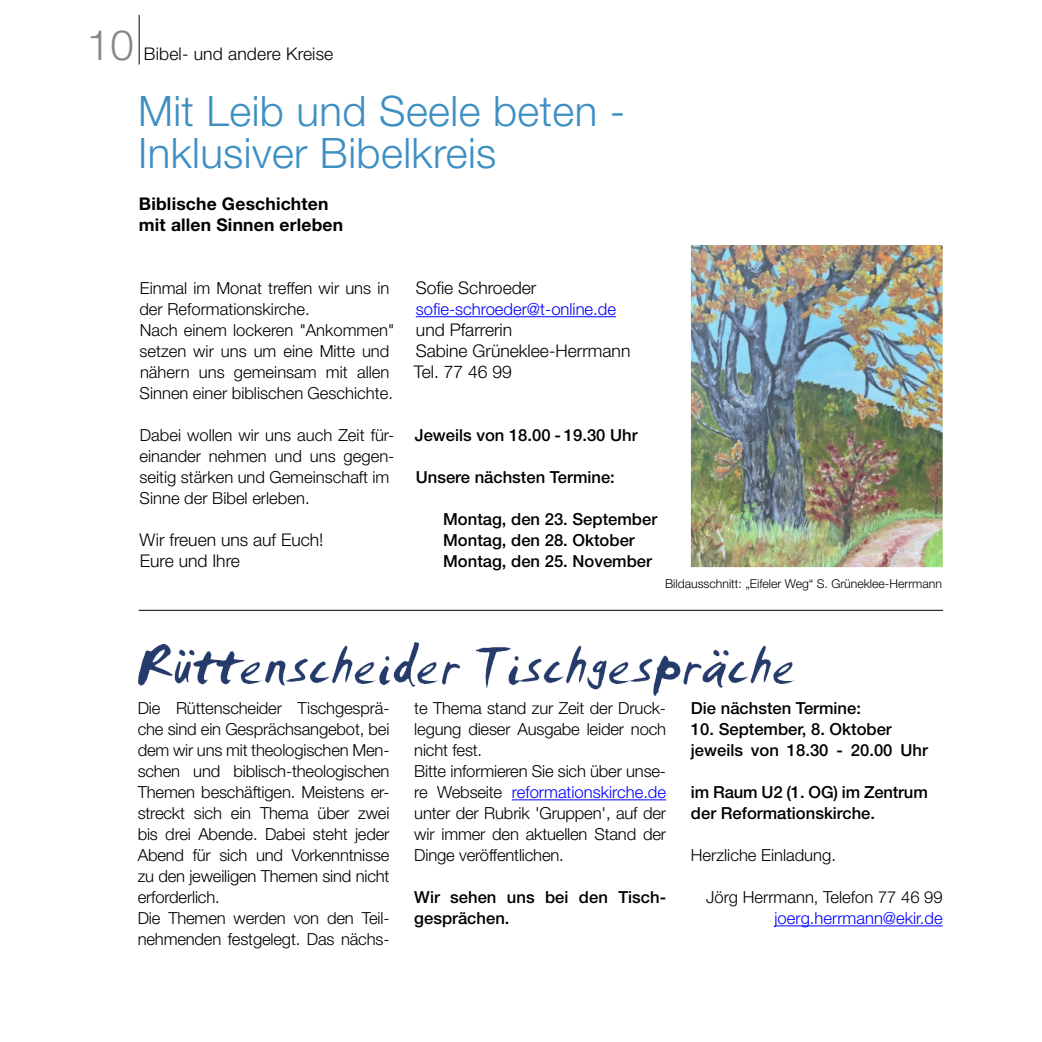
<style>
.page{position:relative;width:1042px;height:1042px;background:#fff}
.page>*{position:absolute;margin:0;border:0;box-sizing:border-box;transform-origin:0 0}
.t1{font:300 42px "Helvetica Neue LT Pro";letter-spacing:.01em;color:#3d8fc3}
.t2{font:300 42px "Helvetica Neue LT Pro";color:#868786}
.Fließtext_an_Raster{font:300 17.5px/21px "Helvetica Neue LT Pro";color:#000}
.t3{font:700 17.5px "Helvetica Neue LT Pro";letter-spacing:.01em;color:#000}
.Fließtext_an_Raster-2{font:300 16.62px/21px "Helvetica Neue LT Pro";color:#000}
.Fließtext_an_Raster-3{font:500 16.62px/21px "Helvetica Neue LT Pro";color:#000}
.Fließtext_an_Raster-4{font:300 16.62px "Helvetica Neue LT Pro";color:#00f}
.Fließtext_an_Raster-5{font:300 12.25px "Helvetica Neue LT Pro";color:#000}
.s1{color:#00f}
</style>
<div class="page">
<hr style="left:139px;top:15px;width:1px;height:49px;background:#000">
<img style="left:691px;top:245px;width:252px;height:322px">
<hr style="left:416px;top:316px;width:200px;height:1px;background:#00f">
<hr style="left:139px;top:610px;width:803px;height:1px;background:#000">
<hr style="left:512px;top:799px;width:154px;height:1px;background:#00f">
<hr style="left:774px;top:925px;width:169px;height:1px;background:#00f">
<img style="left:137px;top:642px;width:658px;height:54px">
<h1 class="t2" style="left:87px;top:19px;width:49px">10</h1>
<p class="Fließtext_an_Raster" style="left:144px;top:42px;width:191px">Bibel- und andere Kreise</p>
<p class="t1" style="left:138px;top:85px;width:489px">Mit Leib und Seele beten -</p>
<p class="t1" style="left:138px;top:127px;width:360px">Inklusiver Bibelkreis</p>
<p class="t3" style="left:139px;top:193px;width:191px">Biblische Geschichten</p>
<p class="t3" style="left:139px;top:214px;width:206px">mit allen Sinnen erleben</p>
<p class="Fließtext_an_Raster-2" style="left:139px;top:277px;width:251px">Einmal im Monat treffen wir uns in der Reformationskirche.</p>
<p class="Fließtext_an_Raster-2" style="left:140px;top:319px;width:256px">Nach einem lockeren "Ankommen" setzen wir uns um eine Mitte und nähern uns gemeinsam mit allen<br>Sinnen einer biblischen Geschichte.</p>
<p class="Fließtext_an_Raster-2" style="left:139px;top:424px;width:256px">Dabei wollen wir uns auch Zeit für&shy;einander nehmen und uns gegen&shy;seitig stärken und Gemeinschaft im<br>Sinne der Bibel erleben.</p>
<p class="Fließtext_an_Raster" style="left:140px;top:529px;width:185px">Wir freuen uns auf Euch!</p>
<p class="Fließtext_an_Raster" style="left:140px;top:550px;width:102px">Eure und Ihre</p>
<p class="Fließtext_an_Raster" style="left:416px;top:277px;width:122px">Sofie Schroeder</p>
<p class="Fließtext_an_Raster-4" style="left:416px;top:299px;width:202px">sofie-schroeder@t-online.de</p>
<p class="Fließtext_an_Raster" style="left:414px;top:319px;width:218px">und Pfarrerin<br>Sabine Grüneklee-Herrmann<br>Tel. 77 46 99</p>
<p class="Fließtext_an_Raster-3" style="left:415px;top:424px;width:224px">Jeweils von 18.00 - 19.30 Uhr</p>
<p class="Fließtext_an_Raster-3" style="left:416px;top:466px;width:200px">Unsere nächsten Termine:</p>
<p class="Fließtext_an_Raster-3" style="left:443px;top:508px;width:216px">Montag, den 23. September<br>Montag, den 28. Oktober</p>
<p class="Fließtext_an_Raster-3" style="left:443px;top:550px;width:210px">Montag, den 25. November</p>
<p class="Fließtext_an_Raster-5" style="left:665px;top:576px;width:278px">Bildausschnitt: „Eifeler Weg“ S. Grüneklee-Herrmann</p>
<p class="Fließtext_an_Raster-2" style="left:138px;top:697px;width:253px;text-align:justify">Die Rüttenscheider Tischgesprä&shy;che sind ein Gesprächsangebot, bei dem wir uns mit theologischen Men&shy;schen und biblisch-theologischen Themen beschäftigen. Meistens er&shy;streckt sich ein Thema über zwei bis drei Abende. Dabei steht jeder Abend für sich und Vorkenntnisse zu den jeweiligen Themen sind nicht erforderlich.</p>
<p class="Fließtext_an_Raster-2" style="left:138px;top:907px;width:253px">Die Themen werden von den Teil&shy;nehmenden festgelegt. Das nächs-</p>
<p class="Fließtext_an_Raster-2" style="left:414px;top:697px;width:253px;text-align:justify">te Thema stand zur Zeit der Druck&shy;legung dieser Ausgabe leider noch nicht fest.</p>
<p class="Fließtext_an_Raster-2" style="left:414px;top:760px;width:253px;text-align:justify">Bitte informieren Sie sich über unse&shy;re Webseite <span class="s1">reformationskirche.de </span>unter der Rubrik 'Gruppen', auf der wir immer den aktuellen Stand der Dinge veröffentlichen.</p>
<p class="Fließtext_an_Raster-3" style="left:414px;top:886px;width:253px">Wir sehen uns bei den Tisch&shy;gesprächen.</p>
<p class="Fließtext_an_Raster-3" style="left:691px;top:697px;width:172px">Die nächsten Termine:</p>
<p class="Fließtext_an_Raster-3" style="left:691px;top:718px;width:202px">10. September, 8. Oktober</p>
<p class="Fließtext_an_Raster-3" style="left:691px;top:739px;width:238px">jeweils von 18.30 - 20.00 Uhr</p>
<p class="Fließtext_an_Raster-3" style="left:691px;top:781px;width:238px">im Raum U2 (1. OG) im Zentrum der Reformationskirche.</p>
<p class="Fließtext_an_Raster-2" style="left:691px;top:844px;width:147px">Herzliche Einladung.</p>
<p class="Fließtext_an_Raster-2" style="left:706px;top:886px;width:238px">Jörg Herrmann, Telefon 77 46 99</p>
<p class="Fließtext_an_Raster-4" style="left:774px;top:908px;width:170px">joerg.herrmann@ekir.de</p>
</div>
